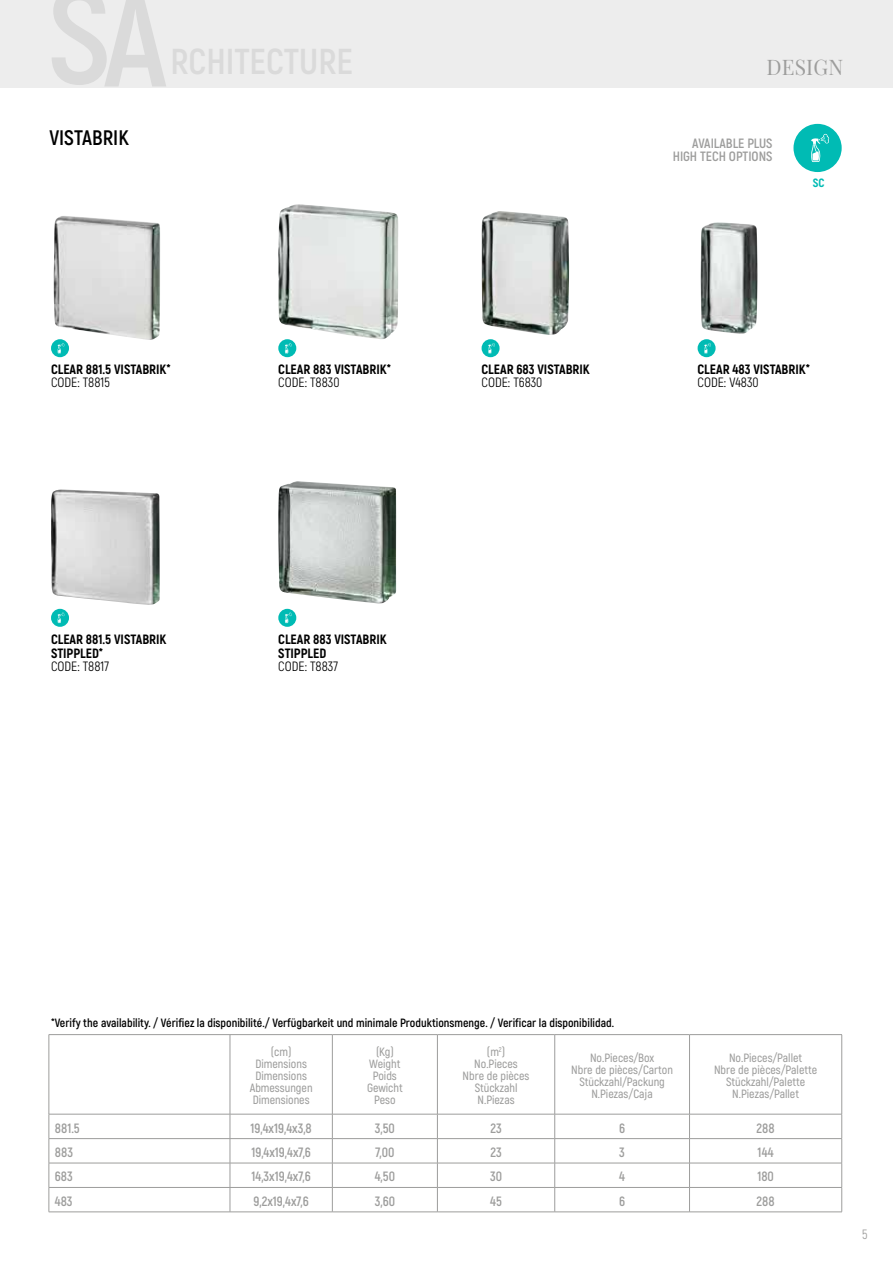
<style>
.page{position:relative;width:893px;height:1263px;background:#fff}
.page>*{position:absolute;margin:0;border:0;box-sizing:border-box;transform-origin:0 0}
.t1{font:700 21px "Akrobat";color:#000}
.t2{font:21px "Playfair Display";letter-spacing:.01em;color:#9d9d9c}
.t3{font:700 13.5px/13px "Akrobat";color:#9d9d9c;text-align:right}
.t4{font:800 13.5px/13.5px "Akrobat";color:#000}
.t5{font:13.5px "Akrobat";color:#000}
.t6{font:13.5px "Akrobat";color:#9d9d9c}
.t7{font:600 12px/12px "Akrobat";color:#9d9d9c;text-align:center}
.t8{font:700 12px "Akrobat";color:#000}
.t9{font:800 12px "Akrobat";color:#00bbb4}
</style>
<div class="page">
<div style="left:0;top:0;width:893px;height:87px;background:#ededed"></div>
<div style="left:793px;top:124px;width:49px;height:48px;background:#00bbb4;border-radius:50%"></div>
<svg style="left:811px;top:134px;width:18px;height:28px"></svg>
<hr style="left:49px;top:1034px;width:181px;height:1px;background:#9d9d9c">
<hr style="left:49px;top:1035px;width:1px;height:79px;background:#9d9d9c">
<hr style="left:230px;top:1034px;width:102px;height:1px;background:#9d9d9c">
<hr style="left:230px;top:1035px;width:1px;height:79px;background:#9d9d9c">
<hr style="left:332px;top:1034px;width:105px;height:1px;background:#9d9d9c">
<hr style="left:332px;top:1035px;width:1px;height:79px;background:#9d9d9c">
<hr style="left:437px;top:1034px;width:118px;height:1px;background:#9d9d9c">
<hr style="left:437px;top:1035px;width:1px;height:79px;background:#9d9d9c">
<hr style="left:555px;top:1034px;width:134px;height:1px;background:#9d9d9c">
<hr style="left:554px;top:1035px;width:1px;height:79px;background:#9d9d9c">
<hr style="left:689px;top:1034px;width:153px;height:1px;background:#9d9d9c">
<hr style="left:689px;top:1035px;width:1px;height:79px;background:#9d9d9c">
<hr style="left:841px;top:1035px;width:1px;height:79px;background:#9d9d9c">
<hr style="left:49px;top:1114px;width:181px;height:1px;background:#9d9d9c">
<hr style="left:230px;top:1114px;width:102px;height:1px;background:#9d9d9c">
<hr style="left:332px;top:1114px;width:105px;height:1px;background:#9d9d9c">
<hr style="left:437px;top:1114px;width:118px;height:1px;background:#9d9d9c">
<hr style="left:555px;top:1114px;width:134px;height:1px;background:#9d9d9c">
<hr style="left:689px;top:1114px;width:153px;height:1px;background:#9d9d9c">
<hr style="left:49px;top:1138px;width:181px;height:1px;background:#9d9d9c">
<hr style="left:230px;top:1138px;width:102px;height:1px;background:#9d9d9c">
<hr style="left:332px;top:1138px;width:105px;height:1px;background:#9d9d9c">
<hr style="left:437px;top:1138px;width:118px;height:1px;background:#9d9d9c">
<hr style="left:555px;top:1138px;width:134px;height:1px;background:#9d9d9c">
<hr style="left:689px;top:1138px;width:153px;height:1px;background:#9d9d9c">
<hr style="left:49px;top:1163px;width:181px;height:1px;background:#9d9d9c">
<hr style="left:230px;top:1163px;width:102px;height:1px;background:#9d9d9c">
<hr style="left:332px;top:1163px;width:105px;height:1px;background:#9d9d9c">
<hr style="left:437px;top:1163px;width:118px;height:1px;background:#9d9d9c">
<hr style="left:555px;top:1163px;width:134px;height:1px;background:#9d9d9c">
<hr style="left:689px;top:1163px;width:153px;height:1px;background:#9d9d9c">
<hr style="left:49px;top:1187px;width:181px;height:1px;background:#9d9d9c">
<svg style="left:49px;top:1114px;width:1px;height:97px"></svg>
<hr style="left:230px;top:1187px;width:102px;height:1px;background:#9d9d9c">
<svg style="left:230px;top:1114px;width:1px;height:97px"></svg>
<hr style="left:332px;top:1187px;width:105px;height:1px;background:#9d9d9c">
<svg style="left:332px;top:1114px;width:1px;height:97px"></svg>
<hr style="left:437px;top:1187px;width:118px;height:1px;background:#9d9d9c">
<svg style="left:437px;top:1114px;width:1px;height:97px"></svg>
<hr style="left:555px;top:1187px;width:134px;height:1px;background:#9d9d9c">
<svg style="left:554px;top:1114px;width:1px;height:97px"></svg>
<hr style="left:689px;top:1187px;width:153px;height:1px;background:#9d9d9c">
<svg style="left:689px;top:1114px;width:1px;height:97px"></svg>
<svg style="left:841px;top:1114px;width:1px;height:97px"></svg>
<hr style="left:49px;top:1211px;width:181px;height:1px;background:#9d9d9c">
<hr style="left:230px;top:1211px;width:102px;height:1px;background:#9d9d9c">
<hr style="left:332px;top:1211px;width:105px;height:1px;background:#9d9d9c">
<hr style="left:437px;top:1211px;width:118px;height:1px;background:#9d9d9c">
<hr style="left:555px;top:1211px;width:134px;height:1px;background:#9d9d9c">
<hr style="left:689px;top:1211px;width:153px;height:1px;background:#9d9d9c">
<img style="left:700px;top:222px;width:58px;height:112px">
<img style="left:278px;top:481px;width:118px;height:122px">
<img style="left:54px;top:216px;width:106px;height:124px">
<img style="left:482px;top:211px;width:87px;height:124px">
<img style="left:278px;top:204px;width:120px;height:135px">
<img style="left:51px;top:489px;width:109px;height:116px">
<div style="left:51px;top:339px;width:18px;height:18px;background:#00bbb4;border-radius:50%"></div>
<svg style="left:58px;top:343px;width:6px;height:10px"></svg>
<svg style="left:51px;top:609px;width:18px;height:18px"></svg>
<svg style="left:58px;top:612px;width:6px;height:11px"></svg>
<div style="left:278px;top:339px;width:18px;height:18px;background:#00bbb4;border-radius:50%"></div>
<svg style="left:285px;top:343px;width:7px;height:10px"></svg>
<div style="left:278px;top:609px;width:18px;height:18px;background:#00bbb4;border-radius:50%"></div>
<svg style="left:285px;top:612px;width:7px;height:11px"></svg>
<div style="left:482px;top:339px;width:18px;height:18px;background:#00bbb4;border-radius:50%"></div>
<svg style="left:488px;top:343px;width:7px;height:10px"></svg>
<div style="left:698px;top:339px;width:18px;height:18px;background:#00bbb4;border-radius:50%"></div>
<svg style="left:704px;top:343px;width:7px;height:10px"></svg>
<h1 class="t1" style="left:49px;top:125px;width:81px">VISTABRIK</h1>
<p class="t4" style="left:51px;top:362px;width:121px">CLEAR 881.5 VISTABRIK*</p>
<p class="t5" style="left:51px;top:375px;width:60px">CODE: T8815</p>
<p class="t4" style="left:51px;top:632px;width:117px">CLEAR 881.5 VISTABRIK<br>STIPPLED*</p>
<p class="t5" style="left:51px;top:658px;width:60px">CODE: T8817</p>
<p class="t4" style="left:278px;top:362px;width:114px">CLEAR 883 VISTABRIK*</p>
<p class="t5" style="left:278px;top:375px;width:63px">CODE: T8830</p>
<p class="t4" style="left:482px;top:362px;width:110px">CLEAR 683 VISTABRIK</p>
<p class="t5" style="left:482px;top:375px;width:62px">CODE: T6830</p>
<h1 class="t2" style="left:766px;top:54px;width:78px">DESIGN</h1>
<p class="t3" style="left:673px;top:137px;width:101px">AVAILABLE PLUS<br>HIGH TECH OPTIONS</p>
<p class="t9" style="left:813px;top:175px;width:13px">SC</p>
<p class="t4" style="left:698px;top:362px;width:114px">CLEAR 483 VISTABRIK*</p>
<p class="t5" style="left:698px;top:375px;width:63px">CODE: V4830</p>
<p class="t4" style="left:278px;top:632px;width:110px">CLEAR 883 VISTABRIK<br>STIPPLED</p>
<p class="t5" style="left:278px;top:658px;width:61px">CODE: T8837</p>
<p class="t8" style="left:51px;top:1016px;width:564px">*Verify the availability. / Vérifiez la disponibilité./ Verfügbarkeit und minimale Produktionsmenge. / Verificar la disponibilidad.</p>
<p class="t7" style="left:250px;top:1045px;width:64px">(cm)<br>Dimensions<br>Dimensions<br>Abmessungen<br>Dimensiones</p>
<p class="t7" style="left:367px;top:1045px;width:37px">(Kg)<br>Weight<br>Poids<br>Gewicht<br>Peso</p>
<p class="t7" style="left:463px;top:1045px;width:68px">(m<sup>2</sup>)<br>No.Pieces<br>Nbre de pièces<br>Stückzahl<br>N.Piezas</p>
<p class="t7" style="left:571px;top:1051px;width:103px">No.Pieces/Box<br>Nbre de pièces/Carton<br>Stückzahl/Packung<br>N.Piezas/Caja</p>
<p class="t7" style="left:714px;top:1051px;width:105px">No.Pieces/Pallet<br>Nbre de pièces/Palette<br>Stückzahl/Palette<br>N.Piezas/Pallet</p>
<p class="t3" style="left:55px;top:1121px;width:26px">881.5</p>
<p class="t3" style="left:250px;top:1121px;width:63px">19,4x19,4x3,8</p>
<p class="t3" style="left:375px;top:1121px;width:22px">3,50</p>
<p class="t3" style="left:490px;top:1121px;width:13px">23</p>
<p class="t3" style="left:619px;top:1121px;width:8px">6</p>
<p class="t3" style="left:757px;top:1121px;width:20px">288</p>
<p class="t3" style="left:55px;top:1146px;width:20px">883</p>
<p class="t3" style="left:251px;top:1146px;width:61px">19,4x19,4x7,6</p>
<p class="t3" style="left:375px;top:1146px;width:21px">7,00</p>
<p class="t3" style="left:490px;top:1146px;width:13px">23</p>
<p class="t3" style="left:619px;top:1146px;width:7px">3</p>
<p class="t3" style="left:758px;top:1146px;width:18px">144</p>
<p class="t3" style="left:55px;top:1170px;width:19px">683</p>
<p class="t3" style="left:251px;top:1170px;width:61px">14,3x19,4x7,6</p>
<p class="t3" style="left:375px;top:1170px;width:22px">4,50</p>
<p class="t3" style="left:490px;top:1170px;width:14px">30</p>
<p class="t3" style="left:619px;top:1170px;width:7px">4</p>
<p class="t3" style="left:757px;top:1170px;width:18px">180</p>
<p class="t3" style="left:55px;top:1194px;width:19px">483</p>
<p class="t3" style="left:253px;top:1194px;width:57px">9,2x19,4x7,6</p>
<p class="t3" style="left:375px;top:1194px;width:22px">3,60</p>
<p class="t3" style="left:490px;top:1194px;width:13px">45</p>
<p class="t3" style="left:619px;top:1194px;width:8px">6</p>
<p class="t3" style="left:757px;top:1194px;width:20px">288</p>
<p class="t6" style="left:862px;top:1226px;width:7px">5</p>
</div>
